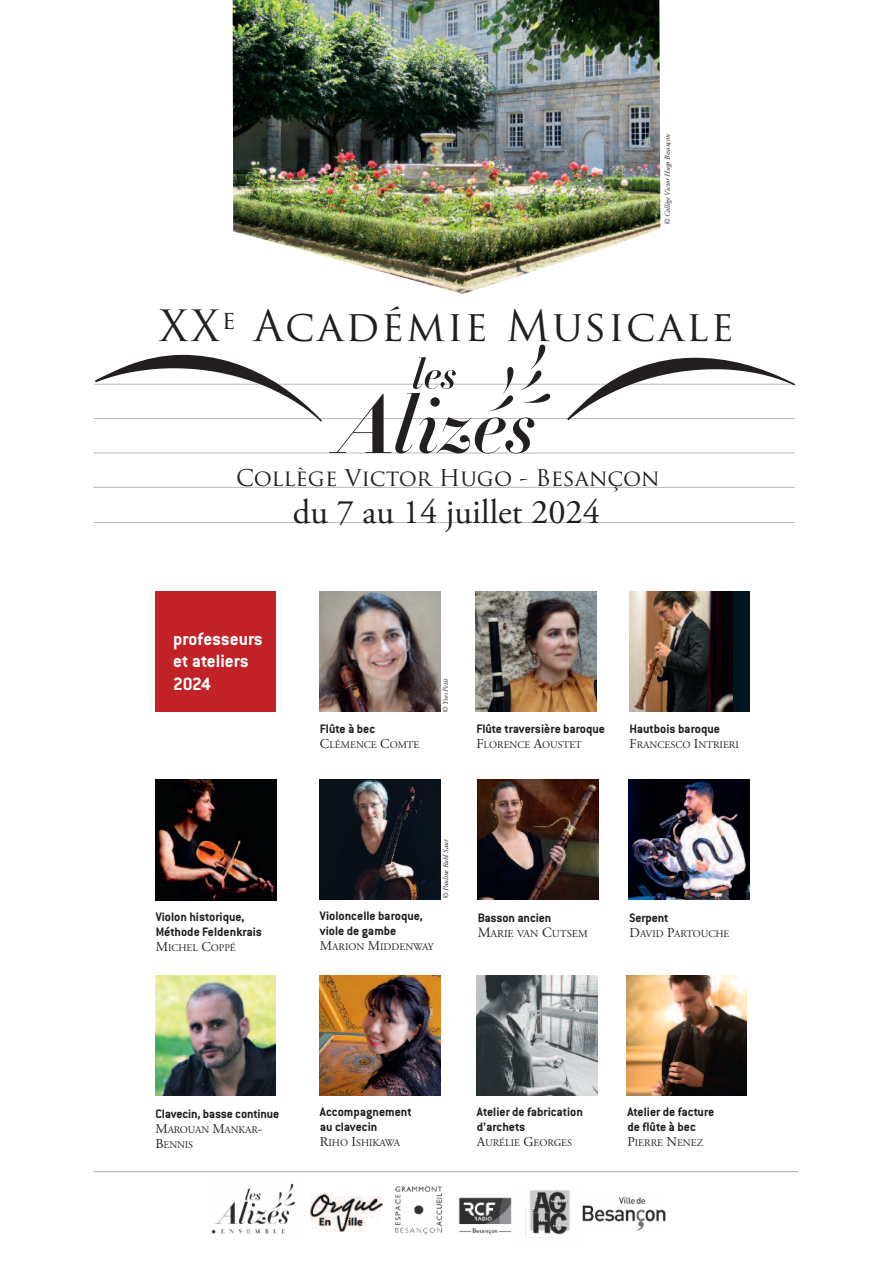
<style>
.page{position:relative;width:893px;height:1263px;background:#fff}
.page>*{position:absolute;margin:0;border:0;box-sizing:border-box;transform-origin:0 0}
.t1{font:42px "Trajan Pro";letter-spacing:.05em;color:#231f20}
.t2{font:34.5px "Adobe Garamond Pro";color:#231f20}
.t3{font:22.5px "Trajan Pro";color:#231f20}
.t4{font:700 19.5px/22.5px "Conduit ITC";color:#fff}
.t5{font:700 13.5px/15px "Conduit ITC";color:#231f20}
.t6{font:10.65px "Adobe Garamond Pro";color:#231f20}
.t7{font:10.2px/15px "Adobe Garamond Pro";color:#231f20}
.t8{font:italic 7.5px "Adobe Garamond Pro";color:#231f20}
.s1{font-size:13.5px}
.s2{font-size:14.1px}
</style>
<div class="page">
<hr style="left:94px;top:384px;width:701px;height:1px;background:#b8b9bc">
<hr style="left:94px;top:418px;width:701px;height:1px;background:#b8b9bc">
<hr style="left:94px;top:453px;width:701px;height:1px;background:#b8b9bc">
<hr style="left:94px;top:487px;width:701px;height:1px;background:#b8b9bc">
<hr style="left:94px;top:522px;width:701px;height:1px;background:#b8b9bc">
<svg style="left:329px;top:344px;width:222px;height:110px"></svg>
<img style="left:233px;top:0;width:427px;height:294px">
<img style="left:320px;top:591px;width:120px;height:120px">
<img style="left:476px;top:591px;width:120px;height:120px">
<img style="left:478px;top:779px;width:120px;height:121px">
<img style="left:626px;top:975px;width:120px;height:120px">
<img style="left:320px;top:779px;width:120px;height:121px">
<img style="left:320px;top:975px;width:120px;height:120px">
<img style="left:629px;top:779px;width:120px;height:121px">
<div style="left:629px;top:591px;width:121px;height:120px;background:#001522"></div>
<img style="left:629px;top:591px;width:104px;height:120px">
<div style="left:156px;top:591px;width:120px;height:120px;background:#c02228"></div>
<img style="left:477px;top:976px;width:120px;height:120px">
<img style="left:156px;top:780px;width:120px;height:120px">
<img style="left:156px;top:976px;width:120px;height:120px">
<hr style="left:94px;top:1171px;width:704px;height:1px;background:#aaabaf">
<img style="left:211px;top:1183px;width:85px;height:51px">
<img style="left:311px;top:1194px;width:71px;height:37px">
<img style="left:525px;top:1190px;width:58px;height:48px">
<img style="left:583px;top:1197px;width:82px;height:34px">
<img style="left:395px;top:1186px;width:48px;height:49px">
<img style="left:459px;top:1198px;width:53px;height:37px">
<svg style="left:94px;top:383px;width:228px;height:104px"></svg>
<svg style="left:566px;top:291px;width:229px;height:197px"></svg>
<p class="t8" style="left:664px;top:225px;width:92px;rotate:-90deg">© Collège Victor Hugo Besançon</p>
<h1 class="t1" style="left:159px;top:302px;width:576px">XX<sup>e</sup> Académie Musicale</h1>
<h3 class="t3" style="left:236px;top:465px;width:425px">Collège Victor Hugo - Besançon</h3>
<h2 class="t2" style="left:293px;top:499px;width:309px">DU 7 AU 14 JUILLET 2024</h2>
<h3 class="t4" style="left:173px;top:630px;width:91px">professeurs et ateliers<br>2024</h3>
<p class="t5" style="left:156px;top:910px;width:108px">Violon historique,<br>Méthode Feldenkrais</p>
<p class="t7" style="left:156px;top:941px;width:82px"><span class="s1">M</span>ICHEL <span class="s1">C</span>OPPÉ</p>
<p class="t5" style="left:320px;top:723px;width:57px">Flûte à bec</p>
<p class="t7" style="left:320px;top:739px;width:101px"><span class="s1">C</span>LÉMENCE <span class="s1">C</span>OMTE</p>
<p class="t8" style="left:443px;top:713px;width:36px;rotate:-90deg">© Yves Petit</p>
<p class="t5" style="left:476px;top:723px;width:130px">Flûte traversière baroque</p>
<p class="t7" style="left:476px;top:739px;width:107px"><span class="s1">F</span>LORENCE <span class="s1">A</span>OUSTET</p>
<p class="t5" style="left:629px;top:723px;width:92px">Hautbois baroque</p>
<p class="t7" style="left:629px;top:739px;width:111px"><span class="s1">F</span>RANCESCO <span class="s1">I</span>NTRIERI</p>
<p class="t5" style="left:320px;top:910px;width:105px">Violoncelle baroque, viole de gambe</p>
<p class="t7" style="left:320px;top:940px;width:115px"><span class="s1">M</span>ARION <span class="s1">M</span>IDDENWAY</p>
<p class="t8" style="left:443px;top:899px;width:61px;rotate:-90deg">© Pauline Ruhl Saur</p>
<p class="t5" style="left:478px;top:911px;width:75px">Basson ancien</p>
<p class="t6" style="left:478px;top:929px;width:112px"><span class="s2">M</span>ARIE VAN <span class="s2">C</span>UTSEM</p>
<p class="t5" style="left:629px;top:911px;width:41px">Serpent</p>
<p class="t7" style="left:629px;top:927px;width:102px"><span class="s1">D</span>AVID <span class="s1">P</span>ARTOUCHE</p>
<p class="t5" style="left:156px;top:1108px;width:125px">Clavecin, basse continue</p>
<p class="t7" style="left:156px;top:1123px;width:108px"><span class="s1">M</span>AROUAN <span class="s1">M</span>ANKAR<span class="s1">-<br>B</span>ENNIS</p>
<p class="t5" style="left:320px;top:1105px;width:93px">Accompagnement au clavecin</p>
<p class="t7" style="left:320px;top:1136px;width:82px"><span class="s1">R</span>IHO <span class="s1">I</span>SHIKAWA</p>
<p class="t5" style="left:477px;top:1106px;width:107px">Atelier de fabrication d’archets</p>
<p class="t7" style="left:477px;top:1136px;width:97px"><span class="s1">A</span>URÉLIE <span class="s1">G</span>EORGES</p>
<p class="t5" style="left:627px;top:1105px;width:88px">Atelier de facture de flûte à bec</p>
<p class="t7" style="left:627px;top:1136px;width:77px"><span class="s1">P</span>IERRE <span class="s1">N</span>ENEZ</p>
</div>
